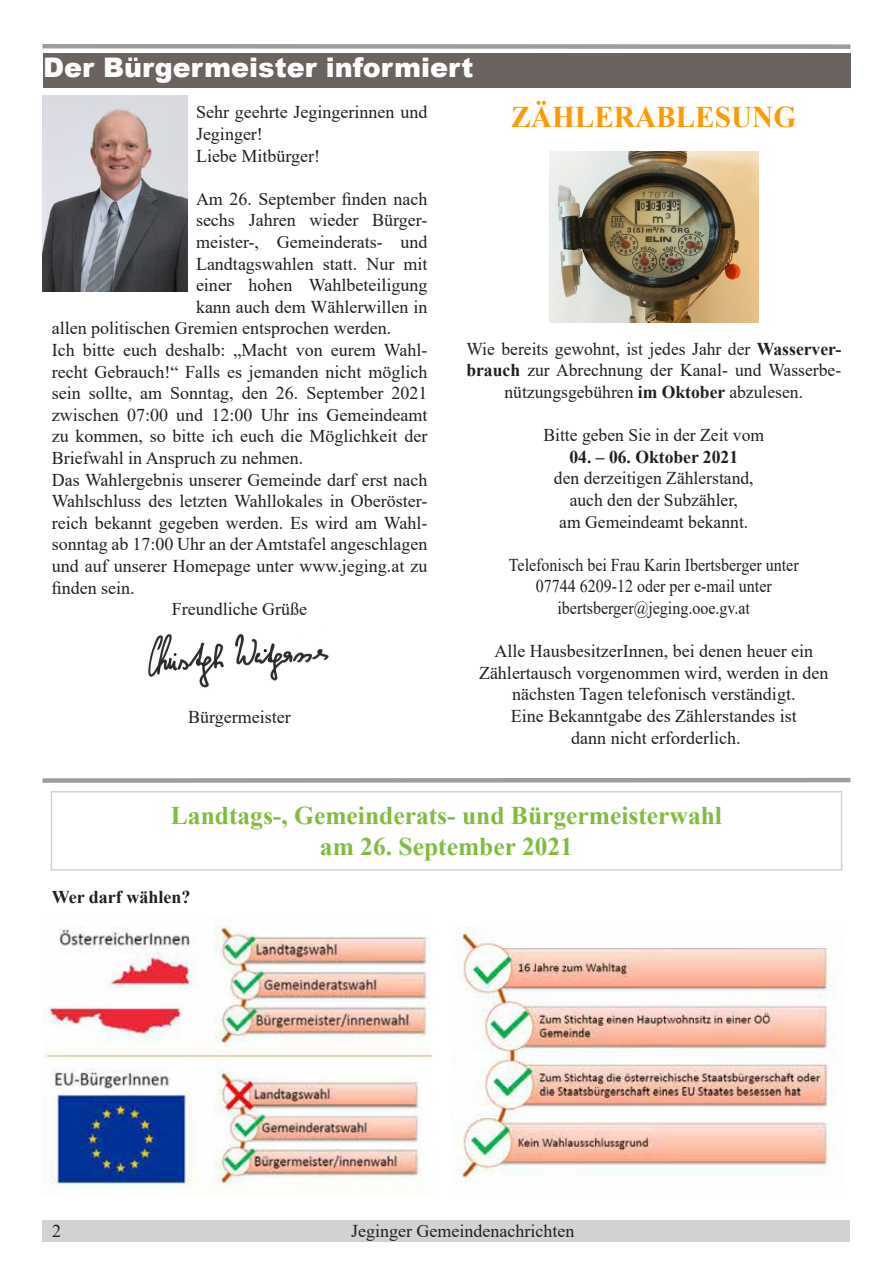
<style>
.page{position:relative;width:893px;height:1263px;background:#fff}
.page>*{position:absolute;margin:0;border:0;box-sizing:border-box;transform-origin:0 0}
.t1{font:700 30px "Times New Roman";color:#f90}
.t2{font:900 27px "Arial";color:#fff}
.t3{font:700 25.5px "Times New Roman";color:#82bb40}
.t4{font:18px/21.6px "Times New Roman";color:#231f20;text-align:center}
.t5{font:18px "Times New Roman";color:#231f20;scale:.89 1}
.t6{font:700 18px "Times New Roman";color:#231f20}
.s1{font-weight:700}
</style>
<div class="page">
<div style="left:43px;top:1220px;width:807px;height:22px;background:#d1d2d4"></div>
<div style="left:43px;top:53px;width:807px;height:34px;background:#6b6360"></div>
<svg style="left:42px;top:44px;width:809px;height:5px;background:#a4a6a9"></svg>
<img style="left:43px;top:96px;width:144px;height:195px">
<img style="left:148px;top:634px;width:181px;height:54px">
<img style="left:173px;top:634px;width:131px;height:21px">
<div style="left:51px;top:791px;width:791px;height:80px;border:2px solid #d1d2d4"></div>
<img style="left:43px;top:918px;width:792px;height:272px">
<img style="left:549px;top:151px;width:209px;height:172px">
<svg style="left:42px;top:777px;width:809px;height:6px"></svg>
<p class="t2" style="left:43px;top:47px;width:432px">Der Bürgermeister informiert</p>
<p class="t4" style="left:196px;top:101px;width:233px;text-align:left">Sehr geehrte Jegingerinnen und<br>Jeginger!</p>
<p class="t4" style="left:196px;top:144px;width:126px">Liebe Mitbürger!</p>
<p class="t4" style="left:196px;top:187px;width:233px">Am 26. September finden nach</p>
<p class="t4" style="left:196px;top:209px;width:233px">sechs Jahren wieder Bürger-</p>
<p class="t4" style="left:196px;top:231px;width:233px">meister-, Gemeinderats- und</p>
<p class="t4" style="left:196px;top:252px;width:233px">Landtagswahlen statt. Nur mit</p>
<p class="t4" style="left:196px;top:274px;width:233px">einer hohen Wahlbeteiligung</p>
<p class="t4" style="left:196px;top:295px;width:233px">kann auch dem Wählerwillen in</p>
<p class="t4" style="left:52px;top:317px;width:341px">allen politischen Gremien entsprochen werden.</p>
<p class="t4" style="left:52px;top:339px;width:377px;text-align:justify">Ich bitte euch deshalb: „Macht von eurem Wahl&shy;recht Gebrauch!“ Falls es jemanden nicht möglich sein sollte, am Sonntag, den 26. September 2021 zwischen 07:00 und 12:00 Uhr ins Gemeindeamt zu kommen, so bitte ich euch die Möglichkeit der Briefwahl in Anspruch zu nehmen.</p>
<p class="t4" style="left:52px;top:468px;width:377px;text-align:justify">Das Wahlergebnis unserer Gemeinde darf erst nach Wahlschluss des letzten Wahllokales in Oberöster&shy;reich bekannt gegeben werden. Es wird am Wahl&shy;sonntag ab 17:00 Uhr an der Amtstafel angeschlagen und auf unserer Homepage unter www.jeging.at zu finden sein.</p>
<p class="t4" style="left:172px;top:598px;width:137px">Freundliche Grüße</p>
<p class="t4" style="left:188px;top:706px;width:104px">Bürgermeister</p>
<p class="t1" style="left:511px;top:95px;width:286px">ZÄHLERABLESUNG</p>
<p class="t4" style="left:466px;top:337px;width:376px">Wie bereits gewohnt, ist jedes Jahr der <span class="s1">Wasserver&shy;brauch</span> zur Abrechnung der Kanal- und Wasserbe&shy;nützungsgebühren <span class="s1">im Oktober</span> abzulesen.</p>
<p class="t4" style="left:543px;top:424px;width:222px">Bitte geben Sie in der Zeit vom</p>
<p class="t6" style="left:569px;top:444px;width:170px">04. – 06. Oktober 2021</p>
<p class="t4" style="left:554px;top:467px;width:201px">den derzeitigen Zählerstand,</p>
<p class="t4" style="left:570px;top:488px;width:170px">auch den der Subzähler,</p>
<p class="t4" style="left:559px;top:510px;width:190px">am Gemeindeamt bekannt.</p>
<p class="t5" style="left:509px;top:552px;width:327px">Telefonisch bei Frau Karin Ibertsberger unter</p>
<p class="t5" style="left:536px;top:574px;width:267px">07744 6209-12 oder per e-mail unter</p>
<p class="t5" style="left:557px;top:595px;width:218px">ibertsberger@jeging.ooe.gv.at</p>
<p class="t4" style="left:494px;top:640px;width:320px">Alle HausbesitzerInnen, bei denen heuer ein</p>
<p class="t4" style="left:479px;top:661px;width:351px">Zählertausch vorgenommen wird, werden in den nächsten Tagen telefonisch verständigt.</p>
<p class="t4" style="left:511px;top:704px;width:287px">Eine Bekanntgabe des Zählerstandes ist</p>
<p class="t4" style="left:571px;top:726px;width:171px">dann nicht erforderlich.</p>
<p class="t3" style="left:171px;top:797px;width:553px">Landtags-, Gemeinderats- und Bürgermeisterwahl</p>
<p class="t3" style="left:320px;top:828px;width:255px">am 26. September 2021</p>
<p class="t6" style="left:52px;top:884px;width:140px">Wer darf wählen?</p>
<p class="t4" style="left:52px;top:1219px;width:10px">2</p>
<p class="t4" style="left:351px;top:1219px;width:225px">Jeginger Gemeindenachrichten</p>
</div>
